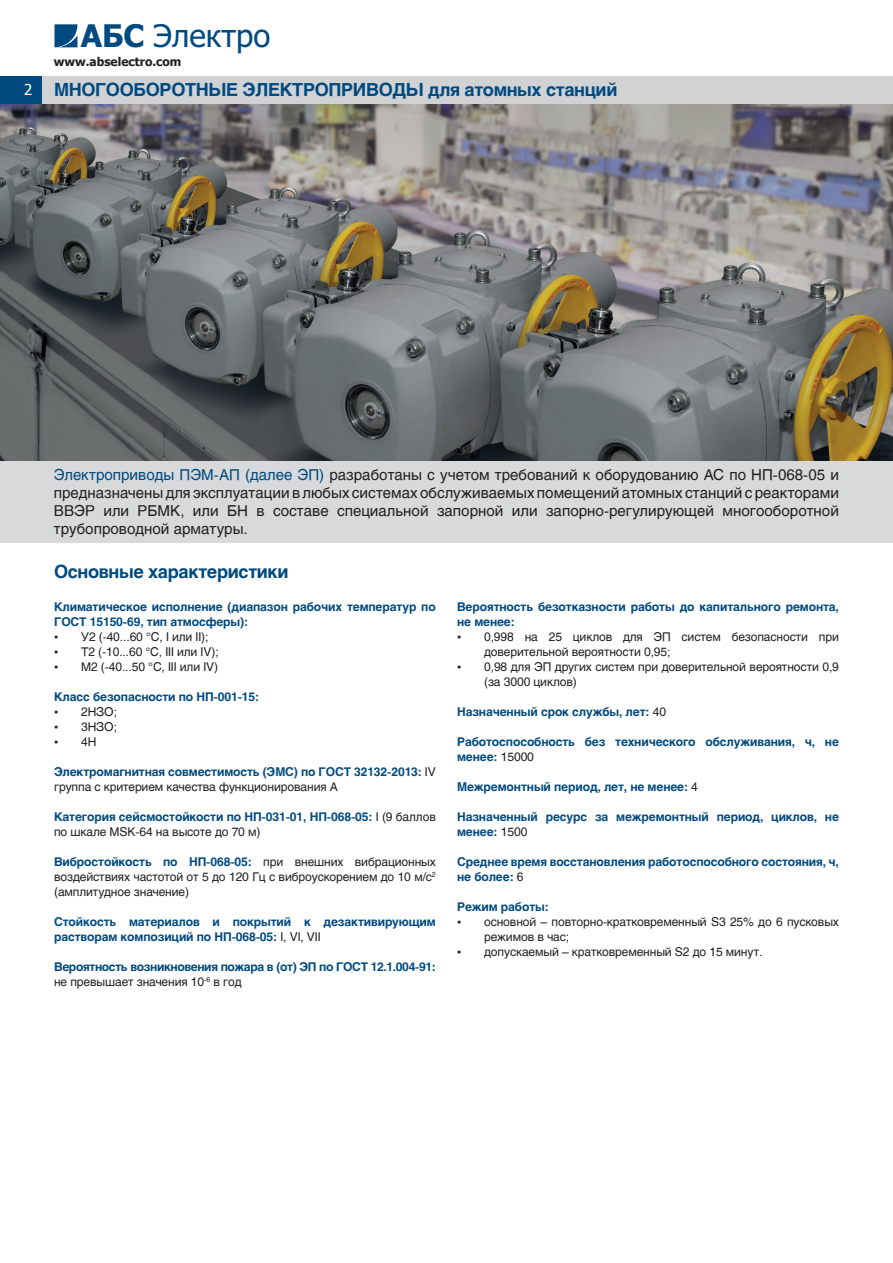
<style>
.page{position:relative;width:893px;height:1263px;background:#fff}
.page>*{position:absolute;margin:0;border:0;box-sizing:border-box;transform-origin:0 0}
.t1{font:31.2px "Tahoma";color:#004a7f}
.t2{font:700 18px "Helios";letter-spacing:-.02em;color:#004a7f}
.t3{font:15px/18px "Helios";color:#231f20;text-align:justify}
.t4{font:15px "Tahoma";color:#fff}
.t5{font:700 12px/15px "Helios";letter-spacing:-.01em;color:#004a7f}
.t6{font:12px/15px "Helios";letter-spacing:-.01em;color:#231f20}
.t7{font:700 12px/15px "Helios";letter-spacing:-.03em;color:#004a7f}
.t8{font:700 12px "Tahoma";color:#231f20}
.s1{font-weight:700}
.s2{color:#004a7f}
.s3{font-family:"Tahoma"}
.s4{font-weight:400;color:#231f20}
.s5{font-weight:700;color:#004a7f}
</style>
<div class="page">
<svg style="left:55px;top:24px;width:22px;height:23px"></svg>
<div style="left:0;top:77px;width:893px;height:27px;background:#d1d2d4"></div>
<img style="left:0;top:104px;width:893px;height:358px">
<div style="left:0;top:462px;width:893px;height:81px;background:#d8d9db"></div>
<p class="t4" style="left:24px;top:80px;width:10px">2</p>
<h1 class="t1" style="left:81px;top:24px;width:191px"><span class="s1">АБС</span> Электро</h1>
<p class="t8" style="left:54px;top:53px;width:129px">www.abselectro.com</p>
<h2 class="t2" style="left:54px;top:79px;width:565px">МНОГООБОРОТНЫЕ ЭЛЕКТРОПРИВОДЫ для атомных станций</h2>
<p class="t3" style="left:54px;top:466px;width:787px"><span class="s2">Электроприводы ПЭМ-АП (далее ЭП)</span> разработаны с учетом требований к оборудованию АС по НП-068-05 и предназначены для эксплуатации в любых системах обслуживаемых помещений атомных станций с реакторами ВВЭР или РБМК, или БН в составе специальной запорной или запорно-регулирующей многооборотной трубопроводной арматуры.</p>
<h2 class="t2" style="left:54px;top:561px;width:236px">Основные характеристики</h2>
<p class="t5" style="left:54px;top:599px;width:383px">Климатическое исполнение (диапазон рабочих температур по<br>ГОСТ 15150-69, тип атмосферы):</p>
<p class="t6" style="left:54px;top:629px;width:156px"><span class="s3">▪</span> У2 (-40...60 °С, I или II);</p>
<p class="t6" style="left:54px;top:644px;width:166px"><span class="s3">▪</span> Т2 (-10...60 °С, III или IV);</p>
<p class="t6" style="left:54px;top:659px;width:166px"><span class="s3">▪</span> М2 (-40...50 °С, III или IV)</p>
<p class="t5" style="left:54px;top:689px;width:207px">Класс безопасности по НП-001-15:</p>
<p class="t6" style="left:54px;top:704px;width:64px"><span class="s3">▪</span> 2НЗО;</p>
<p class="t6" style="left:54px;top:719px;width:64px"><span class="s3">▪</span> 3НЗО;</p>
<p class="t6" style="left:54px;top:734px;width:44px"><span class="s3">▪</span> 4Н</p>
<p class="t5" style="left:54px;top:764px;width:383px">Электромагнитная совместимость (ЭМС) по ГОСТ 32132-2013: <span class="s4">IV группа с критерием качества функционирования А</span></p>
<p class="t5" style="left:54px;top:809px;width:383px">Категория сейсмостойкости по НП-031-01, НП-068-05: <span class="s4">I (9 баллов по шкале MSK-64 на высоте до 70 м)</span></p>
<p class="t6" style="left:54px;top:854px;width:383px;text-align:justify"><span class="s5">Вибростойкость по НП-068-05:</span> при внешних вибрационных воздействиях частотой от 5 до 120 Гц с виброускорением до 10 м/с<sup>2 </sup>(амплитудное значение)</p>
<p class="t5" style="left:54px;top:914px;width:383px">Стойкость материалов и покрытий к дезактивирующим растворам композиций по НП-068-05: <span class="s4">I, VI, VII</span></p>
<p class="t7" style="left:54px;top:959px;width:383px">Вероятность возникновения пожара в (от) ЭП по ГОСТ 12.1.004-91: <span class="s4">не превышает значения 10</span><sup>-6</sup> <span class="s4">в год</span></p>
<p class="t5" style="left:457px;top:599px;width:383px">Вероятность безотказности работы до капитального ремонта, не менее:</p>
<p class="t6" style="left:484px;top:629px;width:356px;text-indent:-27px"><span class="s3">▪</span> 0,998 на 25 циклов для ЭП систем безопасности при доверительной вероятности 0,95;</p>
<p class="t6" style="left:484px;top:659px;width:356px;text-indent:-27px"><span class="s3">▪</span> 0,98 для ЭП других систем при доверительной вероятности 0,9 (за 3000 циклов)</p>
<p class="t5" style="left:457px;top:704px;width:210px">Назначенный срок службы, лет: <span class="s4">40</span></p>
<p class="t5" style="left:457px;top:734px;width:383px">Работоспособность без технического обслуживания, ч, не менее: <span class="s4">15000</span></p>
<p class="t5" style="left:457px;top:779px;width:242px">Межремонтный период, лет, не менее: <span class="s4">4</span></p>
<p class="t5" style="left:457px;top:809px;width:383px">Назначенный ресурс за межремонтный период, циклов, не менее: <span class="s4">1500</span></p>
<p class="t5" style="left:457px;top:854px;width:383px">Среднее время восстановления работоспособного состояния, ч, не более: <span class="s4">6</span></p>
<p class="t5" style="left:457px;top:899px;width:93px">Режим работы:</p>
<p class="t6" style="left:484px;top:914px;width:356px;text-indent:-27px"><span class="s3">▪</span> основной – повторно-кратковременный S3 25% до 6 пусковых режимов в час;</p>
<p class="t6" style="left:457px;top:944px;width:307px"><span class="s3">▪</span> допускаемый – кратковременный S2 до 15 минут.</p>
</div>
